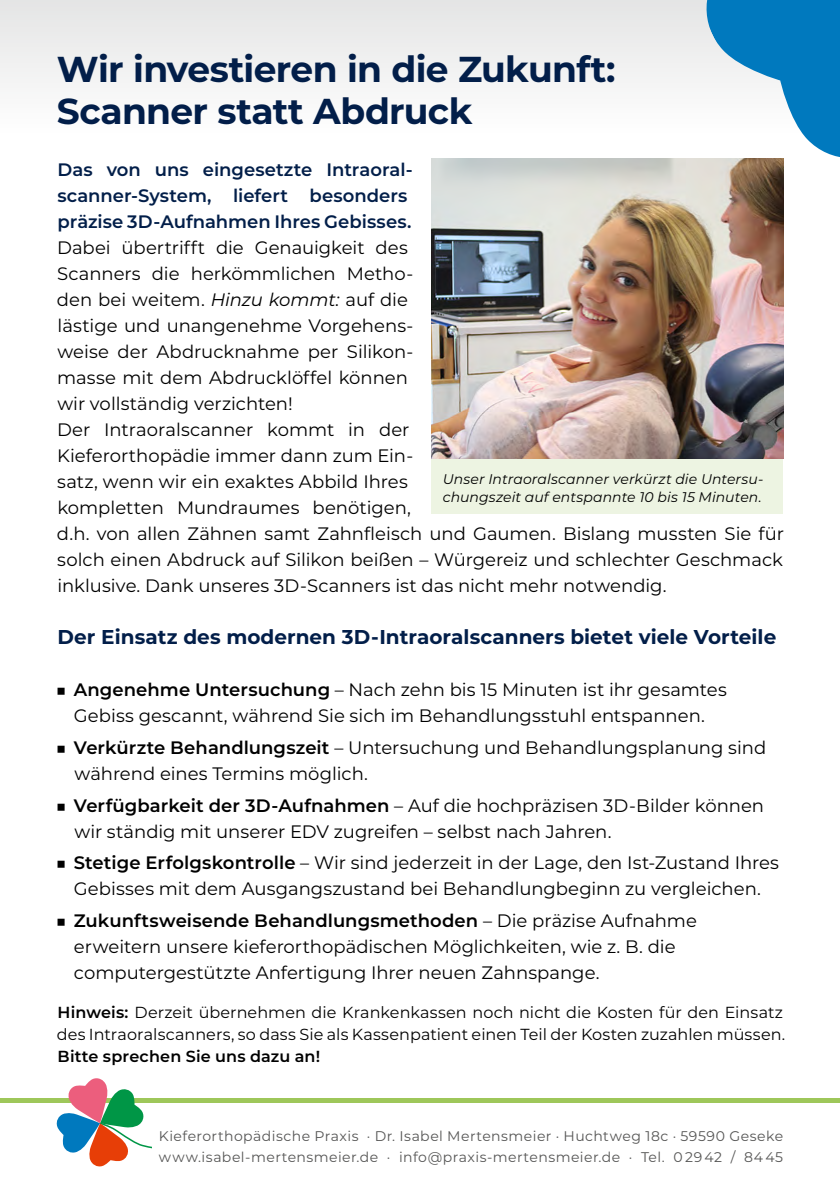
<style>
.page{position:relative;width:840px;height:1191px;background:#fff}
.page>*{position:absolute;margin:0;border:0;box-sizing:border-box;transform-origin:0 0}
.t1{font:700 36px/41.6px "Montserrat";letter-spacing:-.02em;color:#021e49}
.t2{font:700 20px "Montserrat";color:#021e49}
.t3{font:18px/26px "Montserrat";color:#000}
.t4{font:600 18px/26px "Montserrat";color:#021e49}
.t5{font:16px/22px "Montserrat";letter-spacing:.005em;color:#000}
.t6{font:600 16px "Montserrat";letter-spacing:.01em;color:#000}
.t7{font:14px/20.8px "Montserrat";letter-spacing:.035em;color:#565655}
.t8{font:italic 14px/18px "Montserrat";letter-spacing:.01em;color:#000}
.s1{font-style:italic}
.s2{font-weight:600}
</style>
<div class="page">
<div style="left:431px;top:459px;width:351px;height:54px;background:#edf4e2"></div>
<div style="left:0;top:0;width:839px;height:136px;background:#f1f1f1"></div>
<img style="left:431px;top:159px;width:351px;height:300px">
<svg style="left:699px;top:0;width:140px;height:165px"></svg>
<hr style="left:0;top:1098px;width:839px;height:4px;background:#9ec75a">
<svg style="left:57px;top:1078px;width:95px;height:88px"></svg>
<h1 class="t1" style="left:57px;top:47px;width:560px">Wir investieren in die Zukunft:<br>Scanner statt Abdruck</h1>
<p class="t4" style="left:57px;top:156px;width:356px">Das von uns eingesetzte Intraoral&shy;scanner-System, liefert besonders präzise 3D-Aufnahmen Ihres Gebisses.</p>
<p class="t3" style="left:57px;top:234px;width:728px">Dabei übertrifft die Genauigkeit des<br>Scanners die herkömmlichen Metho-<br>den bei weitem. <span class="s1">Hinzu kommt:</span> auf die<br>lästige und unangenehme Vorgehens-<br>weise der Abdrucknahme per Silikon-<br>masse mit dem Abdrucklöffel können<br>wir vollständig verzichten!<br>Der Intraoralscanner kommt in der<br>Kieferorthopädie immer dann zum Ein-<br>satz, wenn wir ein exaktes Abbild Ihres<br>kompletten Mundraumes benötigen,<br>d.h. von allen Zähnen samt Zahnfleisch und Gaumen. Bislang mussten Sie für solch einen Abdruck auf Silikon beißen – Würgereiz und schlechter Geschmack inklusive. Dank unseres 3D-Scanners ist das nicht mehr notwendig.</p>
<p class="t2" style="left:57px;top:623px;width:720px">Der Einsatz des modernen 3D-Intraoralscanners bietet viele Vorteile</p>
<p class="t3" style="left:56px;top:676px;width:672px;text-align:center">■ <span class="s2">Angenehme Untersuchung</span> – Nach zehn bis 15 Minuten ist ihr gesamtes<br>Gebiss gescannt, während Sie sich im Behandlungsstuhl entspannen.</p>
<p class="t3" style="left:74px;top:734px;width:693px;text-indent:-19px">■ <span class="s2">Verkürzte Behandlungszeit</span> – Untersuchung und Behandlungsplanung sind während eines Termins möglich.</p>
<p class="t3" style="left:74px;top:791px;width:690px;text-indent:-19px">■ <span class="s2">Verfügbarkeit der 3D-Aufnahmen</span> – Auf die hochpräzisen 3D-Bilder können wir ständig mit unserer EDV zugreifen – selbst nach Jahren.</p>
<p class="t3" style="left:56px;top:849px;width:724px;text-align:center">■ <span class="s2">Stetige Erfolgskontrolle</span> – Wir sind jederzeit in der Lage, den Ist-Zustand Ihres<br>Gebisses mit dem Ausgangszustand bei Behandlungbeginn zu vergleichen.</p>
<p class="t3" style="left:74px;top:907px;width:624px;text-indent:-18px">■ <span class="s2">Zukunftsweisende Behandlungsmethoden</span> – Die präzise Aufnahme erweitern unsere kieferorthopädischen Möglichkeiten, wie z. B. die computergestützte Anfertigung Ihrer neuen Zahnspange.</p>
<p class="t5" style="left:57px;top:1001px;width:729px"><span class="s2">Hinweis:</span> Derzeit übernehmen die Krankenkassen noch nicht die Kosten für den Einsatz des Intraoralscanners, so dass Sie als Kassenpatient einen Teil der Kosten zuzahlen müssen.</p>
<p class="t6" style="left:58px;top:1045px;width:264px">Bitte sprechen Sie uns dazu an!</p>
<p class="t8" style="left:442px;top:469px;width:322px">Unser Intraoralscanner verkürzt die Untersu&shy;chungszeit auf entspannte 10 bis 15 Minuten.</p>
<p class="t7" style="left:159px;top:1125px;width:625px">Kieferorthopädische Praxis · Dr. Isabel Mertensmeier · Huchtweg 18c · 59590 Geseke www.isabel-mertensmeier.de · info@praxis-mertensmeier.de · Tel. 0 29 42 / 84 45</p>
</div>
